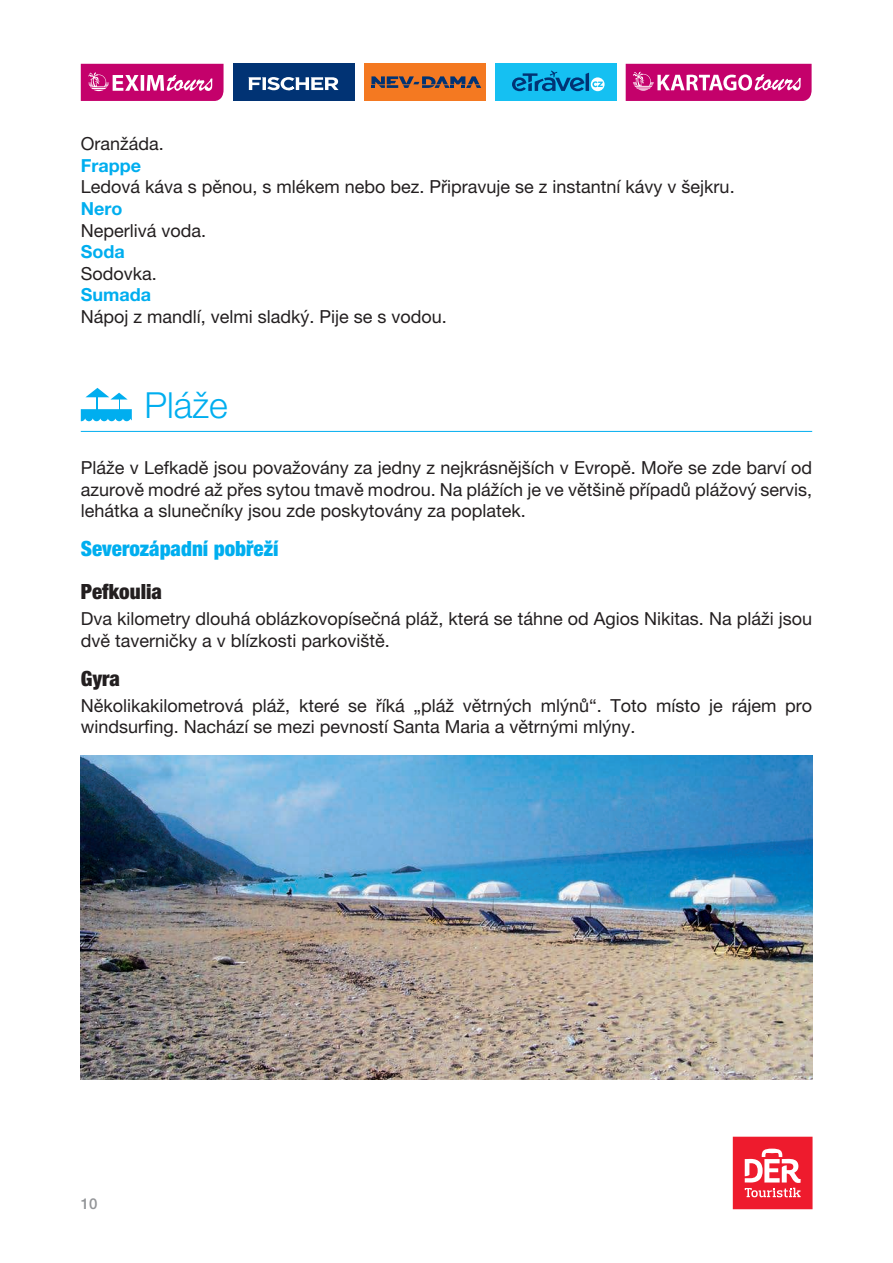
<style>
.page{position:relative;width:893px;height:1263px;background:#fff}
.page>*{position:absolute;margin:0;border:0;box-sizing:border-box;transform-origin:0 0}
.t1{font:300 36px "Helvetica Neue CE";color:#00aeef}
.t2{font:900 condensed 21px "Helvetica Neue CE";color:#00aeef}
.t3{font:900 condensed 21px "Helvetica Neue CE";color:#231f20}
.t4{font:18px/21.6px "Helvetica Neue CE";color:#231f20}
.t5{font:700 18px "Helvetica Neue CE";color:#00aeef}
.t6{font:500 15px "Helvetica Neue CE";color:#939598}
</style>
<div class="page">
<div style="left:233px;top:64px;width:121px;height:37px;background:#013374"></div>
<svg style="left:248px;top:77px;width:91px;height:13px"></svg>
<div style="left:364px;top:64px;width:121px;height:37px;background:#f47921"></div>
<svg style="left:371px;top:76px;width:110px;height:12px"></svg>
<div style="left:495px;top:64px;width:121px;height:37px;background:#15c0f2"></div>
<svg style="left:512px;top:71px;width:93px;height:20px"></svg>
<svg style="left:81px;top:64px;width:143px;height:37px;background:#cd2b83"></svg>
<svg style="left:626px;top:64px;width:186px;height:37px;background:#ce2c84"></svg>
<div style="left:733px;top:1137px;width:79px;height:72px;background:#ee1b2d"></div>
<svg style="left:745px;top:1148px;width:56px;height:49px"></svg>
<hr style="left:81px;top:431px;width:731px;height:1px;background:#00aeef">
<svg style="left:81px;top:388px;width:51px;height:33px"></svg>
<img style="left:81px;top:755px;width:731px;height:324px">
<p class="t4" style="left:81px;top:133px;width:84px">Oranžáda.</p>
<p class="t5" style="left:81px;top:154px;width:62px">Frappe</p>
<p class="t4" style="left:81px;top:176px;width:655px">Ledová káva s pěnou, s mlékem nebo bez. Připravuje se z instantní kávy v šejkru.</p>
<p class="t5" style="left:81px;top:197px;width:43px">Nero</p>
<p class="t4" style="left:81px;top:219px;width:127px">Neperlivá voda.</p>
<p class="t5" style="left:81px;top:241px;width:46px">Soda</p>
<p class="t4" style="left:81px;top:263px;width:78px">Sodovka.</p>
<p class="t5" style="left:81px;top:284px;width:72px">Sumada</p>
<p class="t4" style="left:81px;top:306px;width:368px">Nápoj z mandlí, velmi sladký. Pije se s vodou.</p>
<h1 class="t1" style="left:145px;top:383px;width:85px">Pláže</h1>
<p class="t4" style="left:81px;top:457px;width:733px;text-align:justify">Pláže v Lefkadě jsou považovány za jedny z nejkrásnějších v Evropě. Moře se zde barví od azurově modré až přes sytou tmavě modrou. Na plážích je ve většině případů plážový servis, lehátka a slunečníky jsou zde poskytovány za poplatek.</p>
<p class="t2" style="left:81px;top:536px;width:199px">Severozápadní pobřeží</p>
<p class="t3" style="left:81px;top:579px;width:83px">Pefkoulia</p>
<p class="t4" style="left:81px;top:608px;width:733px">Dva kilometry dlouhá oblázkovopísečná pláž, která se táhne od Agios Nikitas. Na pláži jsou dvě taverničky a v blízkosti parkoviště.</p>
<p class="t3" style="left:81px;top:666px;width:41px">Gyra</p>
<p class="t4" style="left:81px;top:695px;width:733px">Několikakilometrová pláž, které se říká „pláž větrných mlýnů“. Toto místo je rájem pro windsurfing. Nachází se mezi pevností Santa Maria a větrnými mlýny.</p>
<p class="t6" style="left:81px;top:1194px;width:18px">10</p>
</div>
